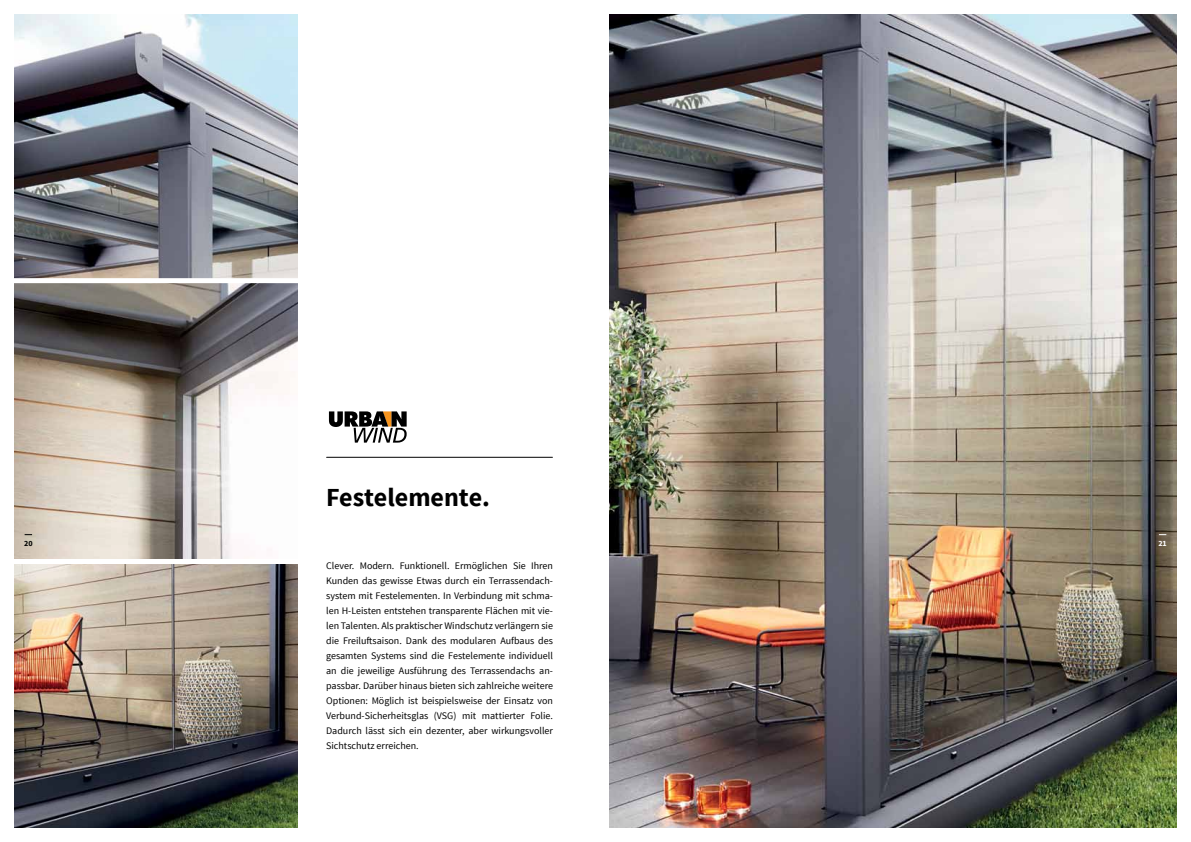
<style>
.page{position:relative;width:1191px;height:842px;background:#fff}
.page>*{position:absolute;margin:0;border:0;box-sizing:border-box;transform-origin:0 0}
.t1{font:700 26px "Source Sans Pro";color:#000}
.t2{font:10px/15px "Source Sans Pro";color:#000;text-align:justify}
.t3{font:700 8px "Source Sans Pro";color:#000}
.t4{font:700 8px "Source Sans Pro";color:#fff}
</style>
<div class="page">
<img style="left:14px;top:564px;width:284px;height:264px">
<svg style="left:14px;top:283px;width:284px;height:276px"></svg>
<img style="left:609px;top:14px;width:567px;height:814px">
<svg style="left:329px;top:411px;width:78px;height:32px"></svg>
<hr style="left:326px;top:457px;width:226px;height:1px;background:#000">
<svg style="left:14px;top:14px;width:284px;height:264px;background:#8c9199"></svg>
<svg style="left:18px;top:534px;width:14px;height:1px"></svg>
<svg style="left:1158px;top:534px;width:15px;height:1px"></svg>
<h1 class="t1" style="left:326px;top:480px;width:165px">Festelemente.</h1>
<p class="t3" style="left:24px;top:538px;width:10px">20</p>
<p class="t4" style="left:1158px;top:538px;width:10px">21</p>
<p class="t2" style="left:326px;top:558px;width:228px">Clever. Modern. Funktionell. Ermöglichen Sie Ihren Kunden das gewisse Etwas durch ein Terrassendach&shy;system mit Festelementen. In Verbindung mit schma&shy;len H-Leisten entstehen transparente Flächen mit vie&shy;len Talenten. Als praktischer Windschutz verlängern sie die Freiluftsaison. Dank des modularen Aufbaus des gesamten Systems sind die Festelemente individuell an die jeweilige Ausführung des Terrassendachs an&shy;passbar. Darüber hinaus bieten sich zahlreiche weitere Optionen: Möglich ist beispielsweise der Einsatz von Verbund-Sicherheitsglas (VSG) mit mattierter Folie.<br>Dadurch lässt sich ein dezenter, aber wirkungsvoller Sichtschutz erreichen.</p>
</div>
